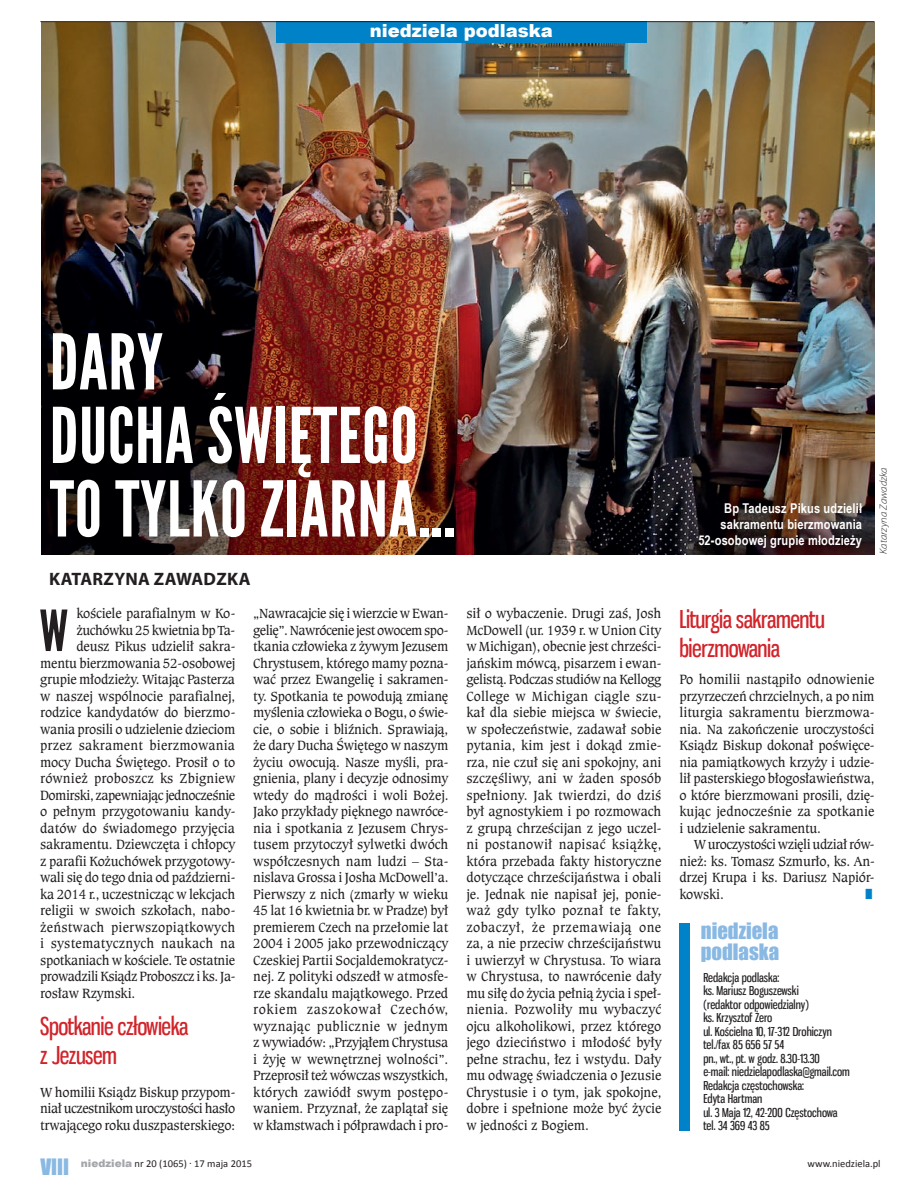
<style>
.page{position:relative;width:915px;height:1191px;background:#fff}
.page>*{position:absolute;margin:0;border:0;box-sizing:border-box;transform-origin:0 0}
.t1{font:76.5px/73.5px "League Gothic";letter-spacing:.01em;color:#fff}
.t2{font:56.55px "League Gothic";color:#231f20}
.t3{font:24px/28.8px "Gnuolane Free";letter-spacing:-.02em;color:#d1232a}
.t4{font:20.7px/21px "Impact";color:#89b9e3}
.t5{font:900 18px "Arial";color:#fff}
.t6{font:700 18px "Myriad Pro";letter-spacing:.02em;color:#231f20}
.t7{font:14.1px/16.5px "Caxton Bk EU";letter-spacing:-.02em;color:#231f20;text-align:justify}
.t8{font:14.1px "Caxton Bk EU";letter-spacing:-.04em;color:#231f20}
.t9{font:14.1px "Caxton Bk EU";letter-spacing:.01em;color:#231f20}
.t10{font:14.1px "Caxton Bk EU";letter-spacing:.005em;color:#231f20}
.t11{font:14.1px "Caxton Bk EU";color:#231f20}
.t12{font:900 14.1px "Arial";color:#0082c9;scale:2 1}
.t13{font:700 13.5px/16.2px "Arial Narrow";letter-spacing:.01em;color:#fff;text-align:right}
.t14{font:12px/13.5px "Gnuolane Free";color:#231f20}
.t15{font:10.5px "Calibri";color:#231f20}
.t16{font:italic 300 10.5px "Myriad Pro";letter-spacing:.01em;color:#231f20}
.s1{font-family:"Arial";font-weight:900;color:#a5a6aa}
</style>
<div class="page">
<img style="left:41px;top:22px;width:833px;height:532px">
<div style="left:679px;top:922px;width:11px;height:208px;background:#0082c9"></div>
<div style="left:276px;top:21px;width:370px;height:22px;background:#0082c9"></div>
<hr style="left:40px;top:21px;width:834px;height:1px;background:#231f20">
<p class="t5" style="left:369px;top:18px;width:185px">niedziela podlaska</p>
<h1 class="t1" style="left:50px;top:326px;width:407px">DARY<br>DUCHA ŚWIĘTEGO<br>TO TYLKO ZIARNA...</h1>
<p class="t6" style="left:49px;top:567px;width:203px">KATARZYNA ZAWADZKA</p>
<p class="t13" style="left:698px;top:499px;width:165px">Bp Tadeusz Pikus udzielił sakramentu bierzmowania<br>52-osobowej grupie młodzieży</p>
<p class="t16" style="left:876px;top:554px;width:88px;rotate:-90deg">Katarzyna Zawadzka</p>
<h2 class="t2" style="left:39px;top:597px;width:30px">W</h2>
<p class="t7" style="left:76px;top:605px;width:160px">kościele parafialnym w Ko-</p>
<p class="t8" style="left:76px;top:621px;width:160px">żuchówku 25 kwietnia bp Ta-</p>
<p class="t7" style="left:76px;top:638px;width:160px">deusz Pikus udzielił sakra-</p>
<p class="t7" style="left:40px;top:654px;width:196px">mentu bierzmowania 52-osobowej</p>
<p class="t7" style="left:40px;top:671px;width:196px">grupie młodzieży. Witając Pasterza</p>
<p class="t7" style="left:40px;top:687px;width:196px">w naszej wspólnocie parafialnej,</p>
<p class="t7" style="left:40px;top:704px;width:196px">rodzice kandydatów do bierzmo-</p>
<p class="t7" style="left:40px;top:720px;width:197px">wania prosili o udzielenie dzieciom</p>
<p class="t9" style="left:40px;top:736px;width:196px">przez sakrament bierzmowania</p>
<p class="t7" style="left:40px;top:753px;width:196px">mocy Ducha Świętego. Prosił o to</p>
<p class="t10" style="left:40px;top:769px;width:197px">również proboszcz ks Zbigniew</p>
<p class="t8" style="left:40px;top:786px;width:196px">Domirski, zapewniając jednocześnie</p>
<p class="t7" style="left:40px;top:803px;width:196px">o pełnym przygotowaniu kandy-</p>
<p class="t11" style="left:40px;top:819px;width:196px">datów do świadomego przyjęcia</p>
<p class="t7" style="left:40px;top:836px;width:196px">sakramentu. Dziewczęta i chłopcy</p>
<p class="t7" style="left:40px;top:852px;width:196px">z parafii Kożuchówek przygotowy-</p>
<p class="t7" style="left:40px;top:869px;width:196px">wali się do tego dnia od październi-</p>
<p class="t7" style="left:40px;top:885px;width:196px">ka 2014 r., uczestnicząc w lekcjach</p>
<p class="t7" style="left:40px;top:902px;width:196px">religii w swoich szkołach, nabo-</p>
<p class="t9" style="left:40px;top:918px;width:196px">żeństwach pierwszopiątkowych</p>
<p class="t9" style="left:40px;top:934px;width:196px">i systematycznych naukach na</p>
<p class="t7" style="left:40px;top:951px;width:196px">spotkaniach w kościele. Te ostatnie</p>
<p class="t8" style="left:40px;top:967px;width:196px">prowadzili Ksiądz Proboszcz i ks. Ja-</p>
<p class="t7" style="left:40px;top:984px;width:96px">rosław Rzymski.</p>
<h3 class="t3" style="left:40px;top:1012px;width:149px">Spotkanie człowieka z Jezusem</h3>
<p class="t7" style="left:40px;top:1083px;width:197px">W homilii Ksiądz Biskup przypom&shy;niał uczestnikom uroczystości hasło trwającego roku duszpasterskiego:</p>
<p class="t7" style="left:253px;top:605px;width:197px">„Nawracajcie się i wierzcie w Ewan&shy;gelię”. Nawrócenie jest owocem spo&shy;tkania człowieka z żywym Jezusem Chrystusem, którego mamy pozna&shy;wać przez Ewangelię i sakramen&shy;ty. Spotkania te powodują zmianę myślenia człowieka o Bogu, o świe&shy;cie, o sobie i bliźnich. Sprawiają, że dary Ducha Świętego w naszym życiu owocują. Nasze myśli, pra&shy;gnienia, plany i decyzje odnosimy wtedy do mądrości i woli Bożej.<br>Jako przykłady pięknego nawróce&shy;nia i spotkania z Jezusem Chrys&shy;tusem przytoczył sylwetki dwóch współczesnych nam ludzi – Sta&shy;nislava Grossa i Josha McDowell’a.<br>Pierwszy z nich (zmarły w wieku 45 lat 16 kwietnia br. w Pradze) był premierem Czech na przełomie lat 2004 i 2005 jako przewodniczący Czeskiej Partii Socjaldemokratycz&shy;nej. Z polityki odszedł w atmosfe&shy;rze skandalu majątkowego. Przed rokiem zaszokował Czechów, wyznając publicznie w jednym z wywiadów: „Przyjąłem Chrystusa i żyję w wewnętrznej wolności”.<br>Przeprosił też wówczas wszystkich, których zawiódł swym postępo&shy;waniem. Przyznał, że zaplątał się w kłamstwach i półprawdach i pro-</p>
<p class="t7" style="left:466px;top:605px;width:197px">sił o wybaczenie. Drugi zaś, Josh McDowell (ur. 1939 r. w Union City w Michigan), obecnie jest chrześci&shy;jańskim mówcą, pisarzem i ewan&shy;gelistą. Podczas studiów na Kellogg College w Michigan ciągle szu&shy;kał dla siebie miejsca w świecie, w społeczeństwie, zadawał sobie pytania, kim jest i dokąd zmie&shy;rza, nie czuł się ani spokojny, ani szczęśliwy, ani w żaden sposób spełniony. Jak twierdzi, do dziś był agnostykiem i po rozmowach z grupą chrześcijan z jego uczel&shy;ni postanowił napisać książkę, która przebada fakty historyczne dotyczące chrześcijaństwa i obali je. Jednak nie napisał jej, ponie&shy;waż gdy tylko poznał te fakty, zobaczył, że przemawiają one za, a nie przeciw chrześcijaństwu i uwierzył w Chrystusa. To wiara w Chrystusa, to nawrócenie dały mu siłę do życia pełnią życia i speł&shy;nienia. Pozwoliły mu wybaczyć ojcu alkoholikowi, przez którego jego dzieciństwo i młodość były pełne strachu, łez i wstydu. Dały mu odwagę świadczenia o Jezusie Chrystusie i o tym, jak spokojne, dobre i spełnione może być życie w jedności z Bogiem.</p>
<h3 class="t3" style="left:679px;top:604px;width:147px">Liturgia sakramentu bierzmowania</h3>
<p class="t7" style="left:679px;top:671px;width:197px">Po homilii nastąpiło odnowienie przyrzeczeń chrzcielnych, a po nim liturgia sakramentu bierzmowa&shy;nia. Na zakończenie uroczystości Ksiądz Biskup dokonał poświęce&shy;nia pamiątkowych krzyży i udzie&shy;lił pasterskiego błogosławieństwa, o które bierzmowani prosili, dzię&shy;kując jednocześnie za spotkanie i udzielenie sakramentu.</p>
<p class="t7" style="left:679px;top:836px;width:196px;text-indent:14px">W uroczystości wzięli udział rów&shy;nież: ks. Tomasz Szmurło, ks. An&shy;drzej Krupa i ks. Dariusz Napiór&shy;kowski.</p>
<p class="t12" style="left:863px;top:883px;width:7px">I</p>
<h3 class="t4" style="left:700px;top:920px;width:80px">niedziela podlaska</h3>
<p class="t14" style="left:703px;top:970px;width:148px">Redakcja podlaska:<br>ks. Mariusz Boguszewski<br>(redaktor odpowiedzialny)<br>ks. Krzysztof Żero<br>ul. Kościelna 10, 17-312 Drohiczyn tel./fax 85 656 57 54<br>pn., wt., pt. w godz. 8.30-13.30<br>e-mail: niedzielapodlaska@gmail.com<br>Redakcja częstochowska:<br>Edyta Hartman<br>ul. 3 Maja 12, 42-200 Częstochowa tel. 34 369 43 85</p>
<h3 class="t4" style="left:40px;top:1155px;width:30px">VIII</h3>
<p class="t15" style="left:81px;top:1156px;width:172px"><span class="s1">niedziela</span> nr 20 (1065) . 17 maja 2015</p>
<p class="t15" style="left:807px;top:1156px;width:75px">www.niedziela.pl</p>
</div>
